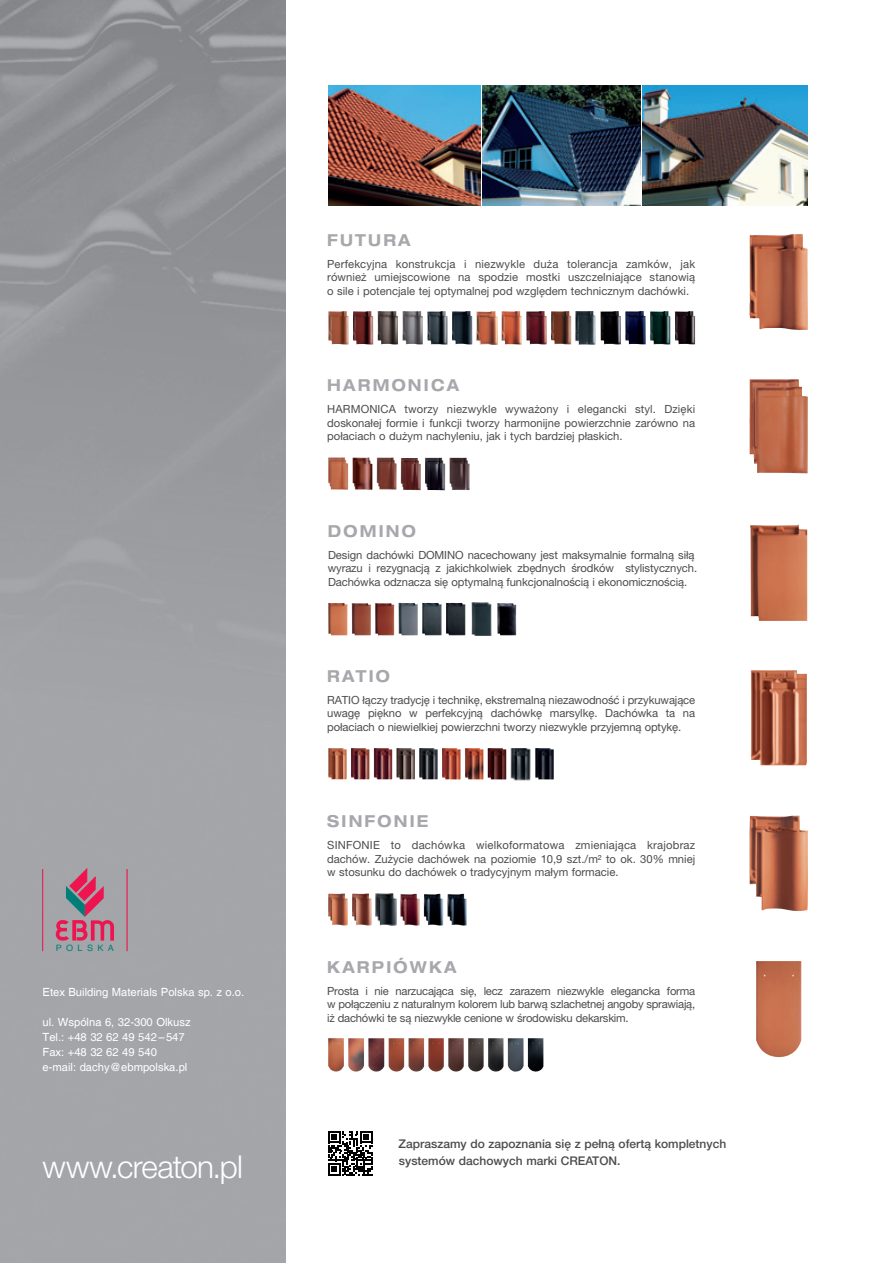
<style>
.page{position:relative;width:893px;height:1263px;background:#fff}
.page>*{position:absolute;margin:0;border:0;box-sizing:border-box;transform-origin:0 0}
.Text55_18pt_L{font:300 31.5px "Helvetica Neue LT Pro";letter-spacing:-.025em;color:#fff}
.t1{font:700 expanded 16.5px "Helvetica Neue LT Pro";letter-spacing:.15em;color:#a7a7ac;scale:.9 1}
.t2{font:500 12px/16.5px "Helvetica Neue LT Pro";color:#4b4c4d}
.t3{font:11.25px/13.5px "Helvetica Neue LT Pro";letter-spacing:-.01em;color:#4b4c4d;text-align:justify}
.t4{font:11.25px/15px "Helvetica";color:#fff}
.t5{font:condensed 8.7px "Helvetica";letter-spacing:.395em;color:#007e77;scale:1.27 1}
</style>
<div class="page">
<img style="left:0;top:0;width:286px;height:1263px">
<hr style="left:43px;top:869px;width:1px;height:82px;background:#ed164b">
<hr style="left:127px;top:869px;width:1px;height:82px;background:#ed164b">
<svg style="left:55px;top:869px;width:59px;height:72px;background:#b0788c"></svg>
<img style="left:482px;top:85px;width:159px;height:121px">
<img style="left:643px;top:85px;width:165px;height:121px">
<img style="left:328px;top:85px;width:152px;height:121px">
<img style="left:749px;top:234px;width:59px;height:96px">
<img style="left:749px;top:379px;width:59px;height:94px">
<img style="left:750px;top:525px;width:57px;height:96px">
<img style="left:751px;top:670px;width:56px;height:95px">
<img style="left:749px;top:815px;width:59px;height:96px">
<img style="left:756px;top:961px;width:45px;height:96px">
<img style="left:328px;top:311px;width:21px;height:33px">
<img style="left:353px;top:311px;width:20px;height:33px">
<img style="left:378px;top:311px;width:20px;height:33px">
<img style="left:402px;top:311px;width:21px;height:33px">
<img style="left:427px;top:311px;width:21px;height:33px">
<img style="left:452px;top:311px;width:20px;height:34px">
<img style="left:476px;top:311px;width:21px;height:33px">
<img style="left:501px;top:311px;width:21px;height:33px">
<img style="left:526px;top:311px;width:21px;height:33px">
<img style="left:551px;top:311px;width:20px;height:34px">
<img style="left:600px;top:311px;width:21px;height:33px">
<img style="left:625px;top:311px;width:21px;height:33px">
<img style="left:650px;top:311px;width:20px;height:33px">
<img style="left:675px;top:311px;width:20px;height:33px">
<img style="left:575px;top:311px;width:21px;height:34px">
<img style="left:328px;top:457px;width:20px;height:33px">
<img style="left:377px;top:458px;width:20px;height:32px">
<img style="left:401px;top:458px;width:20px;height:32px">
<img style="left:449px;top:458px;width:21px;height:32px">
<img style="left:425px;top:458px;width:20px;height:32px">
<img style="left:352px;top:457px;width:20px;height:33px">
<img style="left:352px;top:603px;width:19px;height:32px">
<img style="left:398px;top:603px;width:20px;height:32px">
<img style="left:422px;top:603px;width:20px;height:32px">
<img style="left:497px;top:603px;width:19px;height:32px">
<img style="left:446px;top:603px;width:19px;height:32px">
<img style="left:375px;top:603px;width:19px;height:32px">
<img style="left:328px;top:603px;width:19px;height:32px">
<img style="left:471px;top:603px;width:21px;height:32px">
<img style="left:328px;top:748px;width:19px;height:31px">
<img style="left:351px;top:748px;width:18px;height:31px">
<img style="left:374px;top:748px;width:18px;height:31px">
<img style="left:396px;top:748px;width:19px;height:31px">
<img style="left:419px;top:748px;width:19px;height:31px">
<img style="left:442px;top:748px;width:19px;height:31px">
<img style="left:465px;top:748px;width:18px;height:31px">
<img style="left:488px;top:748px;width:18px;height:31px">
<img style="left:535px;top:748px;width:19px;height:31px">
<img style="left:511px;top:748px;width:20px;height:32px">
<img style="left:328px;top:893px;width:20px;height:32px">
<img style="left:352px;top:893px;width:20px;height:32px">
<img style="left:400px;top:894px;width:20px;height:31px">
<img style="left:424px;top:894px;width:19px;height:31px">
<img style="left:376px;top:893px;width:20px;height:33px">
<img style="left:447px;top:894px;width:20px;height:31px">
<img style="left:328px;top:1038px;width:16px;height:34px">
<img style="left:348px;top:1038px;width:16px;height:34px">
<img style="left:368px;top:1038px;width:16px;height:34px">
<img style="left:389px;top:1038px;width:15px;height:34px">
<img style="left:408px;top:1038px;width:16px;height:34px">
<img style="left:448px;top:1038px;width:16px;height:34px">
<img style="left:468px;top:1038px;width:16px;height:34px">
<img style="left:488px;top:1038px;width:16px;height:34px">
<img style="left:508px;top:1038px;width:16px;height:33px">
<img style="left:528px;top:1038px;width:15px;height:34px">
<img style="left:428px;top:1038px;width:16px;height:34px">
<svg style="left:328px;top:1131px;width:44px;height:44px"></svg>
<p class="t5" style="left:56px;top:943px;width:47px">POLSKA</p>
<p class="t4" style="left:43px;top:985px;width:203px">Etex Building Materials Polska sp. z o.o.</p>
<p class="t4" style="left:43px;top:1015px;width:150px">ul. Wspólna 6, 32-300 Olkusz<br>Tel.: +48 32 62 49 542–547<br>Fax: +48 32 62 49 540 e-mail: dachy@ebmpolska.pl</p>
<p class="Text55_18pt_L" style="left:43px;top:1147px;width:202px">www.creaton.pl</p>
<p class="t1" style="left:327px;top:229px;width:94px">FUTURA</p>
<p class="t3" style="left:327px;top:257px;width:370px">Perfekcyjna konstrukcja i niezwykle duża tolerancja zamków, jak również umiejscowione na spodzie mostki uszczelniające stanowią o sile i potencjale tej optymalnej pod względem technicznym dachówki.</p>
<p class="t1" style="left:327px;top:374px;width:148px">HARMONICA</p>
<p class="t3" style="left:327px;top:402px;width:370px">HARMONICA tworzy niezwykle wyważony i elegancki styl. Dzięki doskonałej formie i funkcji tworzy harmonijne powierzchnie zarówno na połaciach o dużym nachyleniu, jak i tych bardziej płaskich.</p>
<p class="t1" style="left:328px;top:520px;width:99px">DOMINO</p>
<p class="t3" style="left:328px;top:548px;width:371px;text-align:left">Design dachówki DOMINO nacechowany jest maksymalnie formalną siłą wyrazu i rezygnacją z jakichkolwiek zbędnych środków stylistycznych.<br>Dachówka odznacza się optymalną funkcjonalnością i ekonomicznością.</p>
<p class="t1" style="left:327px;top:665px;width:71px">RATIO</p>
<p class="t3" style="left:327px;top:693px;width:370px">RATIO łączy tradycję i technikę, ekstremalną niezawodność i przykuwające uwagę piękno w perfekcyjną dachówkę marsylkę. Dachówka ta na połaciach o niewielkiej powierzchni tworzy niezwykle przyjemną optykę.</p>
<p class="t1" style="left:327px;top:811px;width:114px">SINFONIE</p>
<p class="t3" style="left:327px;top:838px;width:370px">SINFONIE to dachówka wielkoformatowa zmieniająca krajobraz dachów. Zużycie dachówek na poziomie 10,9 szt./m² to ok. 30% mniej w stosunku do dachówek o tradycyjnym małym formacie.</p>
<p class="t1" style="left:327px;top:956px;width:145px">KARPIÓWKA</p>
<p class="t3" style="left:327px;top:984px;width:370px">Prosta i nie narzucająca się, lecz zarazem niezwykle elegancka forma w połączeniu z naturalnym kolorem lub barwą szlachetnej angoby sprawiają, iż dachówki te są niezwykle cenione w środowisku dekarskim.</p>
<p class="t2" style="left:399px;top:1135px;width:329px">Zapraszamy do zapoznania się z pełną ofertą kompletnych systemów dachowych marki CREATON.</p>
</div>
